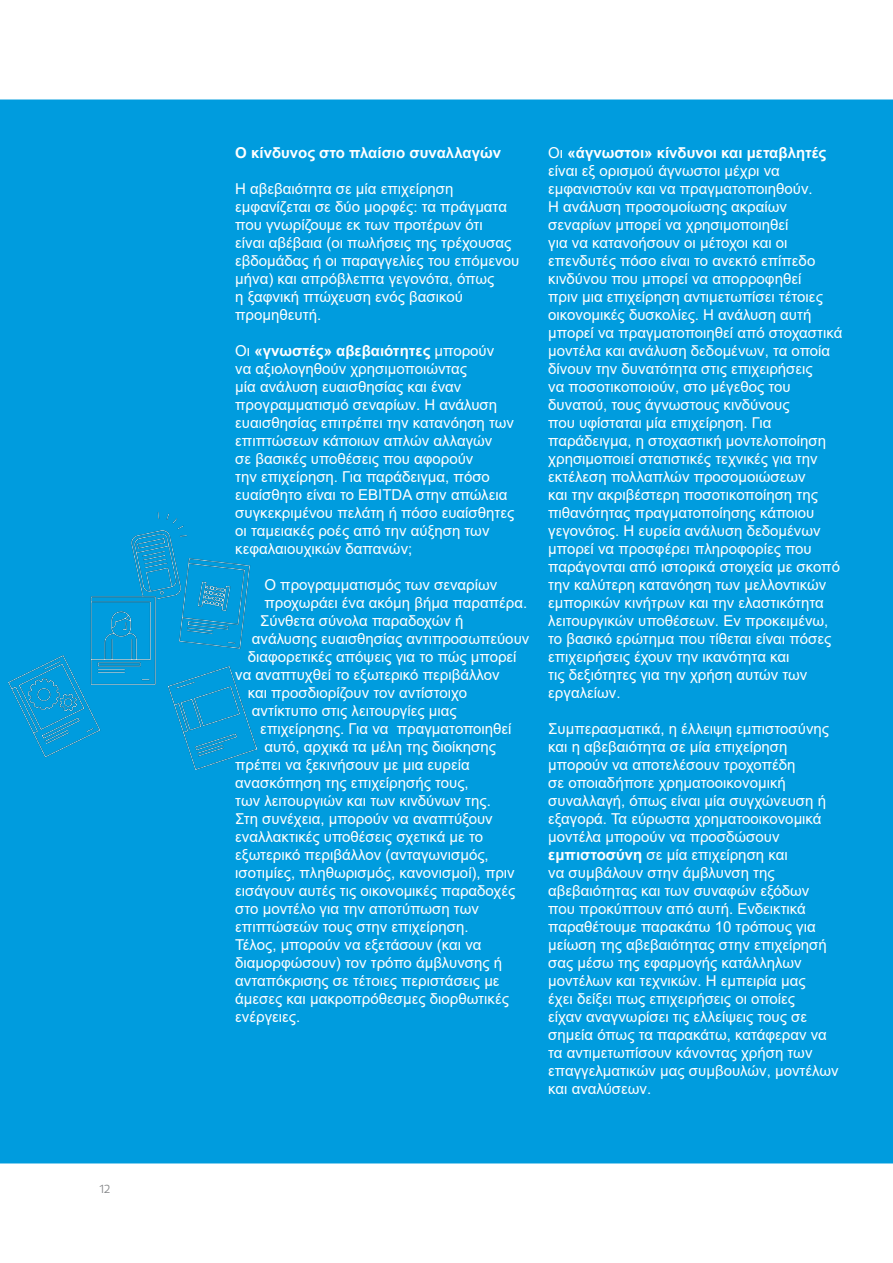
<style>
.page{position:relative;width:893px;height:1263px;background:#fff}
.page>*{position:absolute;margin:0;border:0;box-sizing:border-box;transform-origin:0 0}
.t1{font:15px/18px "Arial";color:#fff}
.t2{font:700 15px "Arial";color:#fff}
.t3{font:12px "Prelo";color:#848688}
.s1{font-weight:700}
</style>
<div class="page">
<div style="left:0;top:99px;width:893px;height:1064px;background:#009cde"></div>
<img style="left:9px;top:512px;width:247px;height:257px">
<p class="t3" style="left:99px;top:1181px;width:12px">12</p>
<p class="t2" style="left:235px;top:142px;width:267px">Ο κίνδυνος στο πλαίσιο συναλλαγών</p>
<p class="t1" style="left:235px;top:180px;width:285px">Η αβεβαιότητα σε μία επιχείρηση εμφανίζεται σε δύο μορφές: τα πράγματα που γνωρίζουμε εκ των προτέρων ότι<br>είναι αβέβαια (οι πωλήσεις της τρέχουσας εβδομάδας ή οι παραγγελίες του επόμενου μήνα) και απρόβλεπτα γεγονότα, όπως<br>η ξαφνική πτώχευση ενός βασικού προμηθευτή.</p>
<p class="t1" style="left:235px;top:342px;width:281px">Οι <span class="s1">«γνωστές» αβεβαιότητες</span> μπορούν<br>να αξιολογηθούν χρησιμοποιώντας<br>μία ανάλυση ευαισθησίας και έναν προγραμματισμό σεναρίων. Η ανάλυση ευαισθησίας επιτρέπει την κατανόηση των επιπτώσεων κάποιων απλών αλλαγών<br>σε βασικές υποθέσεις που αφορούν<br>την επιχείρηση. Για παράδειγμα, πόσο ευαίσθητο είναι το EBITDA στην απώλεια συγκεκριμένου πελάτη ή πόσο ευαίσθητες οι ταμειακές ροές από την αύξηση των κεφαλαιουχικών δαπανών;</p>
<p class="t1" style="left:264px;top:576px;width:234px">Ο προγραμματισμός των σεναρίων</p>
<p class="t1" style="left:264px;top:594px;width:264px">προχωράει ένα ακόμη βήμα παραπέρα.</p>
<p class="t1" style="left:260px;top:612px;width:205px">Σύνθετα σύνολα παραδοχών ή</p>
<p class="t1" style="left:252px;top:630px;width:279px">ανάλυσης ευαισθησίας αντιπροσωπεύουν</p>
<p class="t1" style="left:248px;top:648px;width:270px">διαφορετικές απόψεις για το πώς μπορεί</p>
<p class="t1" style="left:235px;top:666px;width:266px">να αναπτυχθεί το εξωτερικό περιβάλλον</p>
<p class="t1" style="left:248px;top:684px;width:221px">και προσδιορίζουν τον αντίστοιχο</p>
<p class="t1" style="left:252px;top:702px;width:206px">αντίκτυπο στις λειτουργίες μιας</p>
<p class="t1" style="left:260px;top:720px;width:253px">επιχείρησης. Για να πραγματοποιηθεί</p>
<p class="t1" style="left:264px;top:738px;width:233px">αυτό, αρχικά τα μέλη της διοίκησης</p>
<p class="t1" style="left:235px;top:756px;width:236px">πρέπει να ξεκινήσουν με μια ευρεία</p>
<p class="t1" style="left:235px;top:774px;width:235px">ανασκόπηση της επιχείρησής τους,</p>
<p class="t1" style="left:235px;top:792px;width:257px">των λειτουργιών και των κινδύνων της.</p>
<p class="t1" style="left:235px;top:810px;width:259px">Στη συνέχεια, μπορούν να αναπτύξουν</p>
<p class="t1" style="left:235px;top:828px;width:249px">εναλλακτικές υποθέσεις σχετικά με το</p>
<p class="t1" style="left:235px;top:846px;width:255px">εξωτερικό περιβάλλον (ανταγωνισμός,</p>
<p class="t1" style="left:235px;top:864px;width:281px">ισοτιμίες, πληθωρισμός, κανονισμοί), πριν</p>
<p class="t1" style="left:235px;top:882px;width:282px">εισάγουν αυτές τις οικονομικές παραδοχές</p>
<p class="t1" style="left:235px;top:900px;width:245px">στο μοντέλο για την αποτύπωση των</p>
<p class="t1" style="left:235px;top:918px;width:235px">επιπτώσεών τους στην επιχείρηση.</p>
<p class="t1" style="left:235px;top:936px;width:248px">Τέλος, μπορούν να εξετάσουν (και να</p>
<p class="t1" style="left:235px;top:954px;width:268px">διαμορφώσουν) τον τρόπο άμβλυνσης ή</p>
<p class="t1" style="left:235px;top:972px;width:266px">ανταπόκρισης σε τέτοιες περιστάσεις με</p>
<p class="t1" style="left:235px;top:990px;width:275px">άμεσες και μακροπρόθεσμες διορθωτικές</p>
<p class="t1" style="left:235px;top:1008px;width:67px">ενέργειες.</p>
<p class="t1" style="left:548px;top:144px;width:296px">Οι <span class="s1">«άγνωστοι» κίνδυνοι και μεταβλητές </span>είναι εξ ορισμού άγνωστοι μέχρι να εμφανιστούν και να πραγματοποιηθούν.<br>Η ανάλυση προσομοίωσης ακραίων σεναρίων μπορεί να χρησιμοποιηθεί<br>για να κατανοήσουν οι μέτοχοι και οι επενδυτές πόσο είναι το ανεκτό επίπεδο κινδύνου που μπορεί να απορροφηθεί<br>πριν μια επιχείρηση αντιμετωπίσει τέτοιες οικονομικές δυσκολίες. Η ανάλυση αυτή μπορεί να πραγματοποιηθεί από στοχαστικά μοντέλα και ανάλυση δεδομένων, τα οποία δίνουν την δυνατότητα στις επιχειρήσεις<br>να ποσοτικοποιούν, στο μέγεθος του δυνατού, τους άγνωστους κινδύνους<br>που υφίσταται μία επιχείρηση. Για παράδειγμα, η στοχαστική μοντελοποίηση χρησιμοποιεί στατιστικές τεχνικές για την εκτέλεση πολλαπλών προσομοιώσεων<br>και την ακριβέστερη ποσοτικοποίηση της πιθανότητας πραγματοποίησης κάποιου γεγονότος. Η ευρεία ανάλυση δεδομένων μπορεί να προσφέρει πληροφορίες που παράγονται από ιστορικά στοιχεία με σκοπό την καλύτερη κατανόηση των μελλοντικών εμπορικών κινήτρων και την ελαστικότητα λειτουργικών υποθέσεων. Εν προκειμένω, το βασικό ερώτημα που τίθεται είναι πόσες επιχειρήσεις έχουν την ικανότητα και<br>τις δεξιότητες για την χρήση αυτών των εργαλείων.</p>
<p class="t1" style="left:548px;top:720px;width:292px">Συμπερασματικά, η έλλειψη εμπιστοσύνης και η αβεβαιότητα σε μία επιχείρηση μπορούν να αποτελέσουν τροχοπέδη<br>σε οποιαδήποτε χρηματοοικονομική συναλλαγή, όπως είναι μία συγχώνευση ή εξαγορά. Τα εύρωστα χρηματοοικονομικά μοντέλα μπορούν να προσδώσουν <span class="s1">εμπιστοσύνη</span> σε μία επιχείρηση και<br>να συμβάλουν στην άμβλυνση της αβεβαιότητας και των συναφών εξόδων που προκύπτουν από αυτή. Ενδεικτικά παραθέτουμε παρακάτω 10 τρόπους για μείωση της αβεβαιότητας στην επιχείρησή σας μέσω της εφαρμογής κατάλληλων μοντέλων και τεχνικών. Η εμπειρία μας<br>έχει δείξει πως επιχειρήσεις οι οποίες<br>είχαν αναγνωρίσει τις ελλείψεις τους σε σημεία όπως τα παρακάτω, κατάφεραν να τα αντιμετωπίσουν κάνοντας χρήση των επαγγελματικών μας συμβουλών, μοντέλων και αναλύσεων.</p>
</div>
